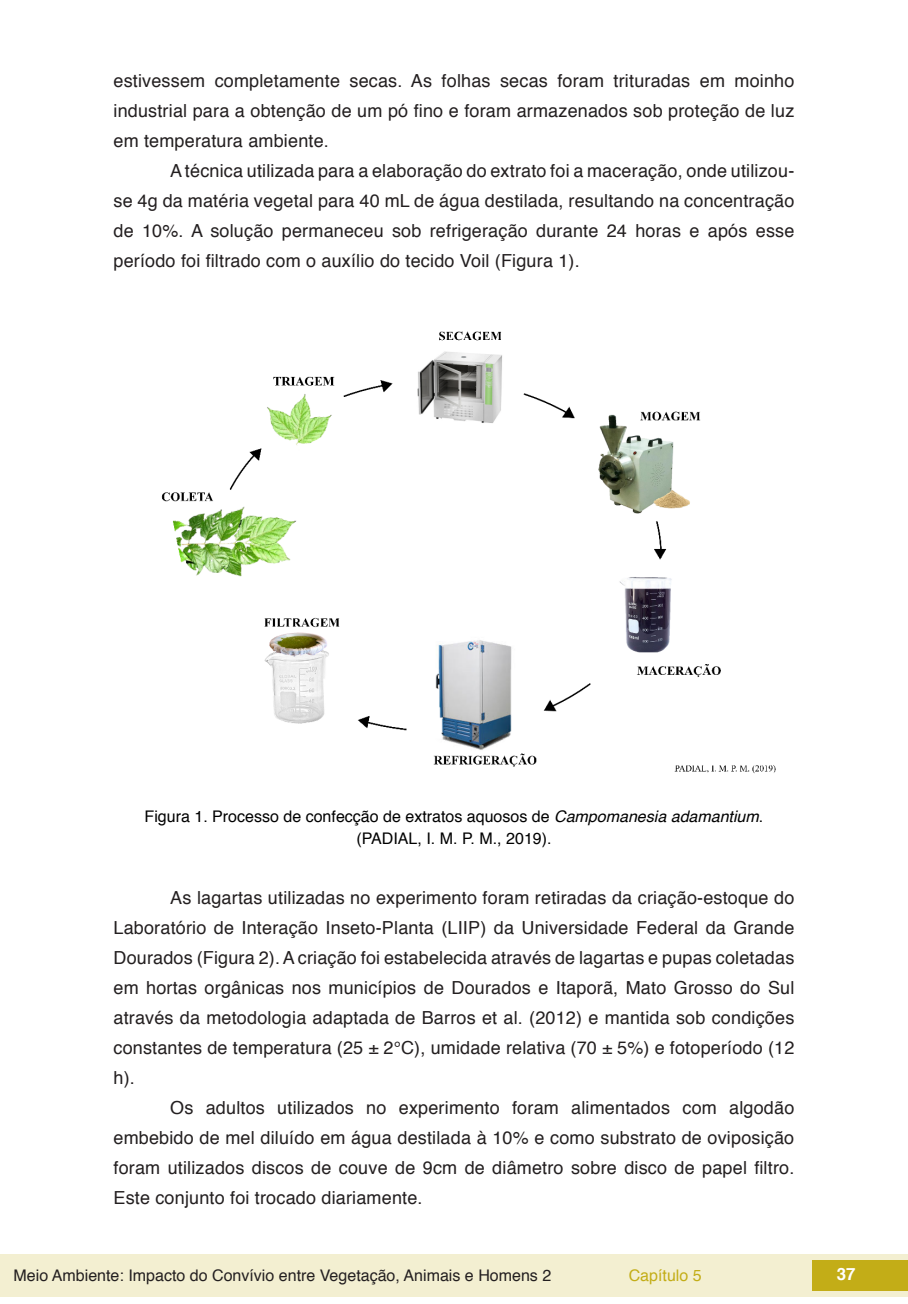
<style>
.page{position:relative;width:908px;height:1304px;background:#fff}
.page>*{position:absolute;margin:0;border:0;box-sizing:border-box;transform-origin:0 0}
.txt{font:18px/30px "Helvetica";letter-spacing:.01em;color:#231f20;text-align:justify}
.t1{font:700 16.8px "Helvetica";color:#fff}
.info_tab_graf_imag{font:16px/22px "Helvetica";color:#000;text-align:center}
.t2{font:16px "Helvetica";color:#231f20}
.t3{font:16px "Helvetica";color:#c3ad17}
.s1{font-style:italic}
</style>
<div class="page">
<div style="left:0;top:1254px;width:906px;height:43px;background:#f3efd1"></div>
<div style="left:812px;top:1261px;width:95px;height:30px;background:#c3ad17"></div>
<img style="left:161px;top:331px;width:615px;height:443px">
<p class="txt" style="left:113px;top:66px;width:682px">estivessem completamente secas. As folhas secas foram trituradas em moinho industrial para a obtenção de um pó fino e foram armazenados sob proteção de luz em temperatura ambiente.</p>
<p class="txt" style="left:113px;top:156px;width:682px;text-indent:57px">A técnica utilizada para a elaboração do extrato foi a maceração, onde utilizou&shy;se 4g da matéria vegetal para 40 mL de água destilada, resultando na concentração de 10%. A solução permaneceu sob refrigeração durante 24 horas e após esse período foi filtrado com o auxílio do tecido Voil (Figura 1).</p>
<p class="info_tab_graf_imag" style="left:144px;top:806px;width:620px">Figura 1. Processo de confecção de extratos aquosos de <span class="s1">Campomanesia adamantium</span>. (PADIAL, I. M. P. M., 2019).</p>
<p class="txt" style="left:113px;top:883px;width:682px;text-indent:57px">As lagartas utilizadas no experimento foram retiradas da criação-estoque do Laboratório de Interação Inseto-Planta (LIIP) da Universidade Federal da Grande Dourados (Figura 2). A criação foi estabelecida através de lagartas e pupas coletadas em hortas orgânicas nos municípios de Dourados e Itaporã, Mato Grosso do Sul através da metodologia adaptada de Barros et al. (2012) e mantida sob condições constantes de temperatura (25 ± 2°C), umidade relativa (70 ± 5%) e fotoperíodo (12 h).</p>
<p class="txt" style="left:113px;top:1093px;width:682px;text-indent:57px">Os adultos utilizados no experimento foram alimentados com algodão embebido de mel diluído em água destilada à 10% e como substrato de oviposição foram utilizados discos de couve de 9cm de diâmetro sobre disco de papel filtro.<br>Este conjunto foi trocado diariamente.</p>
<p class="t2" style="left:14px;top:1263px;width:539px">Meio Ambiente: Impacto do Convívio entre Vegetação, Animais e Homens 2</p>
<p class="t3" style="left:628px;top:1263px;width:74px">Capítulo 5</p>
<p class="t1" style="left:836px;top:1261px;width:20px">37</p>
</div>
